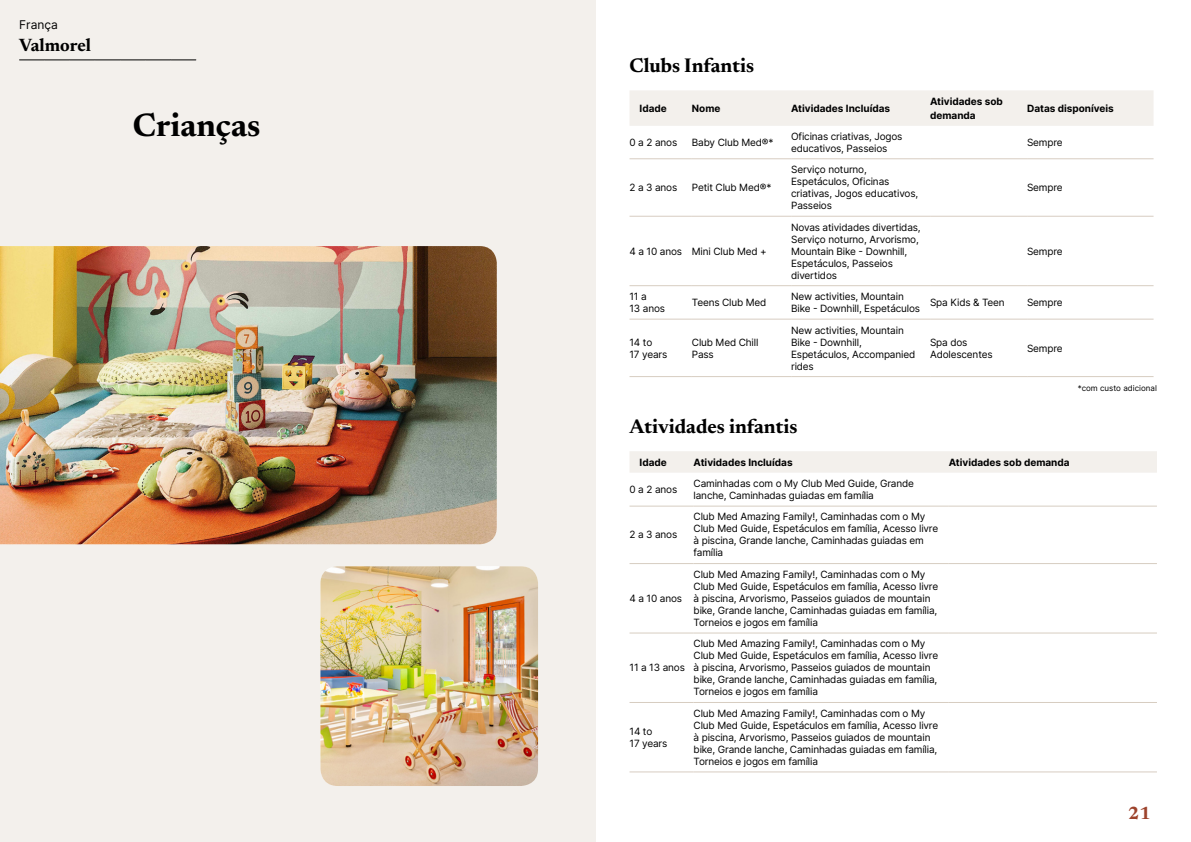
<style>
.page{position:relative;width:1191px;height:842px;background:#fff}
.page>*{position:absolute;margin:0;border:0;box-sizing:border-box;transform-origin:0 0}
.t1{font:700 33px "Newsreader 24 pt";color:#000}
.t2{font:700 20px "Newsreader 24 pt";color:#000}
.t3{font:700 18px "Newsreader 24 pt";color:#000}
.t4{font:700 18px "Newsreader 24 pt";color:#9d432c}
.t5{font:12px "Inter";color:#000}
.t6{font:10px/12px "Inter";letter-spacing:-.015em;color:#000}
.t7{font:700 10px/14px "Inter";color:#000}
.t8{font:8px "Inter";color:#000}
</style>
<div class="page">
<div style="left:0;top:0;width:595px;height:842px;background:#f3f0ec"></div>
<img style="left:0;top:246px;width:497px;height:298px">
<img style="left:320px;top:566px;width:218px;height:220px">
<svg style="left:20px;top:60px;width:176px;height:1px"></svg>
<div style="left:630px;top:90px;width:523px;height:36px;background:#f3f0ec"></div>
<hr style="left:629px;top:158px;width:63px;height:1px;background:#d7cdc1">
<hr style="left:692px;top:158px;width:99px;height:1px;background:#d7cdc1">
<hr style="left:791px;top:158px;width:139px;height:1px;background:#d7cdc1">
<hr style="left:930px;top:158px;width:97px;height:1px;background:#d7cdc1">
<hr style="left:1027px;top:158px;width:126px;height:1px;background:#d7cdc1">
<hr style="left:629px;top:216px;width:63px;height:1px;background:#d7cdc1">
<hr style="left:692px;top:216px;width:99px;height:1px;background:#d7cdc1">
<hr style="left:791px;top:216px;width:139px;height:1px;background:#d7cdc1">
<hr style="left:930px;top:216px;width:97px;height:1px;background:#d7cdc1">
<hr style="left:1027px;top:216px;width:126px;height:1px;background:#d7cdc1">
<hr style="left:629px;top:285px;width:63px;height:1px;background:#d7cdc1">
<hr style="left:692px;top:285px;width:99px;height:1px;background:#d7cdc1">
<hr style="left:791px;top:285px;width:139px;height:1px;background:#d7cdc1">
<hr style="left:930px;top:285px;width:97px;height:1px;background:#d7cdc1">
<hr style="left:1027px;top:285px;width:126px;height:1px;background:#d7cdc1">
<hr style="left:629px;top:319px;width:63px;height:1px;background:#d7cdc1">
<hr style="left:692px;top:319px;width:99px;height:1px;background:#d7cdc1">
<hr style="left:791px;top:319px;width:139px;height:1px;background:#d7cdc1">
<hr style="left:930px;top:319px;width:97px;height:1px;background:#d7cdc1">
<hr style="left:1027px;top:319px;width:126px;height:1px;background:#d7cdc1">
<hr style="left:629px;top:376px;width:63px;height:1px;background:#d7cdc1">
<hr style="left:692px;top:376px;width:99px;height:1px;background:#d7cdc1">
<hr style="left:791px;top:376px;width:139px;height:1px;background:#d7cdc1">
<hr style="left:930px;top:376px;width:97px;height:1px;background:#d7cdc1">
<hr style="left:1027px;top:376px;width:126px;height:1px;background:#d7cdc1">
<div style="left:630px;top:451px;width:527px;height:22px;background:#f3f0ec"></div>
<hr style="left:629px;top:506px;width:64px;height:1px;background:#d7cdc1">
<hr style="left:693px;top:506px;width:255px;height:1px;background:#d7cdc1">
<hr style="left:948px;top:506px;width:209px;height:1px;background:#d7cdc1">
<hr style="left:629px;top:563px;width:64px;height:1px;background:#d7cdc1">
<hr style="left:693px;top:563px;width:255px;height:1px;background:#d7cdc1">
<hr style="left:948px;top:563px;width:209px;height:1px;background:#d7cdc1">
<hr style="left:629px;top:632px;width:64px;height:1px;background:#d7cdc1">
<hr style="left:693px;top:632px;width:255px;height:1px;background:#d7cdc1">
<hr style="left:948px;top:632px;width:209px;height:1px;background:#d7cdc1">
<hr style="left:629px;top:702px;width:64px;height:1px;background:#d7cdc1">
<hr style="left:693px;top:702px;width:255px;height:1px;background:#d7cdc1">
<hr style="left:948px;top:702px;width:209px;height:1px;background:#d7cdc1">
<hr style="left:629px;top:771px;width:64px;height:1px;background:#d7cdc1">
<hr style="left:693px;top:771px;width:255px;height:1px;background:#d7cdc1">
<hr style="left:948px;top:771px;width:209px;height:1px;background:#d7cdc1">
<p class="t5" style="left:19px;top:15px;width:40px">França</p>
<h3 class="t3" style="left:19px;top:32px;width:73px">Valmorel</h3>
<h1 class="t1" style="left:133px;top:101px;width:129px">Crianças</h1>
<h2 class="t2" style="left:629px;top:51px;width:126px">Clubs Infantis</h2>
<p class="t7" style="left:639px;top:101px;width:29px">Idade</p>
<p class="t7" style="left:692px;top:101px;width:30px">Nome</p>
<p class="t7" style="left:791px;top:101px;width:101px">Atividades Incluídas</p>
<p class="t7" style="left:930px;top:94px;width:74px">Atividades sob demanda</p>
<p class="t7" style="left:1027px;top:101px;width:88px">Datas disponíveis</p>
<p class="t6" style="left:629px;top:136px;width:49px">0 a 2 anos</p>
<p class="t6" style="left:692px;top:136px;width:83px">Baby Club Med®*</p>
<p class="t6" style="left:791px;top:130px;width:113px">Oficinas criativas, Jogos educativos, Passeios</p>
<p class="t6" style="left:1027px;top:136px;width:37px">Sempre</p>
<p class="t6" style="left:629px;top:181px;width:49px">2 a 3 anos</p>
<p class="t6" style="left:692px;top:181px;width:81px">Petit Club Med®*</p>
<p class="t6" style="left:791px;top:163px;width:129px">Serviço noturno,<br>Espetáculos, Oficinas criativas, Jogos educativos,<br>Passeios</p>
<p class="t6" style="left:1027px;top:181px;width:37px">Sempre</p>
<p class="t6" style="left:629px;top:245px;width:139px">4 a 10 anos Mini Club Med +</p>
<p class="t6" style="left:791px;top:221px;width:131px">Novas atividades divertidas,<br>Serviço noturno, Arvorismo,<br>Mountain Bike - Downhill,<br>Espetáculos, Passeios divertidos</p>
<p class="t6" style="left:1027px;top:245px;width:37px">Sempre</p>
<p class="t6" style="left:629px;top:290px;width:37px">11 a<br>13 anos</p>
<p class="t6" style="left:692px;top:296px;width:76px">Teens Club Med</p>
<p class="t6" style="left:791px;top:290px;width:131px">New activities, Mountain<br>Bike - Downhill, Espetáculos</p>
<p class="t6" style="left:930px;top:296px;width:76px">Spa Kids &amp; Teen</p>
<p class="t6" style="left:1027px;top:296px;width:37px">Sempre</p>
<p class="t6" style="left:629px;top:336px;width:39px">14 to<br>17 years</p>
<p class="t6" style="left:692px;top:336px;width:68px">Club Med Chill<br>Pass</p>
<p class="t6" style="left:791px;top:324px;width:126px">New activities, Mountain<br>Bike - Downhill,<br>Espetáculos, Accompanied rides</p>
<p class="t6" style="left:930px;top:336px;width:64px">Spa dos<br>Adolescentes</p>
<p class="t6" style="left:1027px;top:342px;width:37px">Sempre</p>
<p class="t8" style="left:1077px;top:382px;width:81px">*com custo adicional</p>
<h2 class="t2" style="left:629px;top:412px;width:169px">Atividades infantis</h2>
<p class="t7" style="left:639px;top:455px;width:29px">Idade</p>
<p class="t7" style="left:693px;top:455px;width:101px">Atividades Incluídas</p>
<p class="t7" style="left:948px;top:455px;width:122px">Atividades sob demanda</p>
<p class="t6" style="left:629px;top:483px;width:49px">0 a 2 anos</p>
<p class="t6" style="left:693px;top:477px;width:222px">Caminhadas com o My Club Med Guide, Grande lanche, Caminhadas guiadas em família</p>
<p class="t6" style="left:629px;top:529px;width:49px">2 a 3 anos</p>
<p class="t6" style="left:693px;top:511px;width:246px">Club Med Amazing Family!, Caminhadas com o My Club Med Guide, Espetáculos em família, Acesso livre à piscina, Grande lanche, Caminhadas guiadas em família</p>
<p class="t6" style="left:629px;top:592px;width:54px">4 a 10 anos</p>
<p class="t6" style="left:629px;top:661px;width:57px">11 a 13 anos</p>
<p class="t6" style="left:629px;top:725px;width:39px">14 to<br>17 years</p>
<p class="t6" style="left:693px;top:568px;width:246px">Club Med Amazing Family!, Caminhadas com o My Club Med Guide, Espetáculos em família, Acesso livre à piscina, Arvorismo, Passeios guiados de mountain bike, Grande lanche, Caminhadas guiadas em família, Torneios e jogos em família</p>
<p class="t6" style="left:693px;top:637px;width:246px">Club Med Amazing Family!, Caminhadas com o My Club Med Guide, Espetáculos em família, Acesso livre à piscina, Arvorismo, Passeios guiados de mountain bike, Grande lanche, Caminhadas guiadas em família, Torneios e jogos em família</p>
<p class="t6" style="left:693px;top:707px;width:246px">Club Med Amazing Family!, Caminhadas com o My Club Med Guide, Espetáculos em família, Acesso livre à piscina, Arvorismo, Passeios guiados de mountain bike, Grande lanche, Caminhadas guiadas em família, Torneios e jogos em família</p>
<h3 class="t4" style="left:1128px;top:800px;width:24px">21</h3>
</div>
